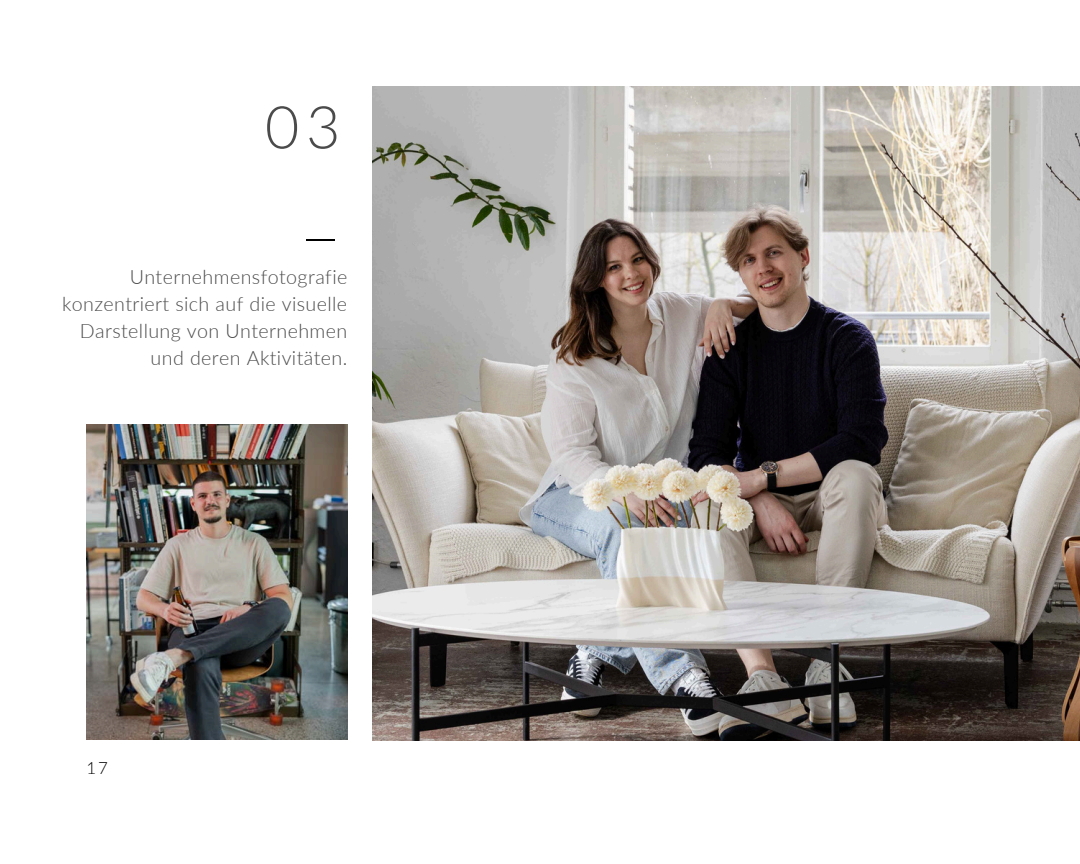
<style>
.page{position:relative;width:1080px;height:864px;background:#fff}
.page>*{position:absolute;margin:0;border:0;box-sizing:border-box;transform-origin:0 0}
.t1{font:300 59.1px "Lato";color:#4b4b4b}
.t2{font:300 19.65px/27px "Lato";letter-spacing:.02em;color:#4b4b4b;text-align:right}
.t3{font:300 16.8px "Lato";color:#000}
</style>
<div class="page">
<img style="left:372px;top:86px;width:708px;height:654px">
<img style="left:86px;top:424px;width:261px;height:315px">
<svg style="left:306px;top:240px;width:28px;height:1px"></svg>
<p class="t1" style="left:265px;top:90px;width:77px">03</p>
<p class="t2" style="left:62px;top:263px;width:287px">Unternehmensfotografie konzentriert sich auf die visuelle<br>Darstellung von Unternehmen und deren Aktivitäten.</p>
<p class="t3" style="left:86px;top:758px;width:23px">17</p>
</div>
